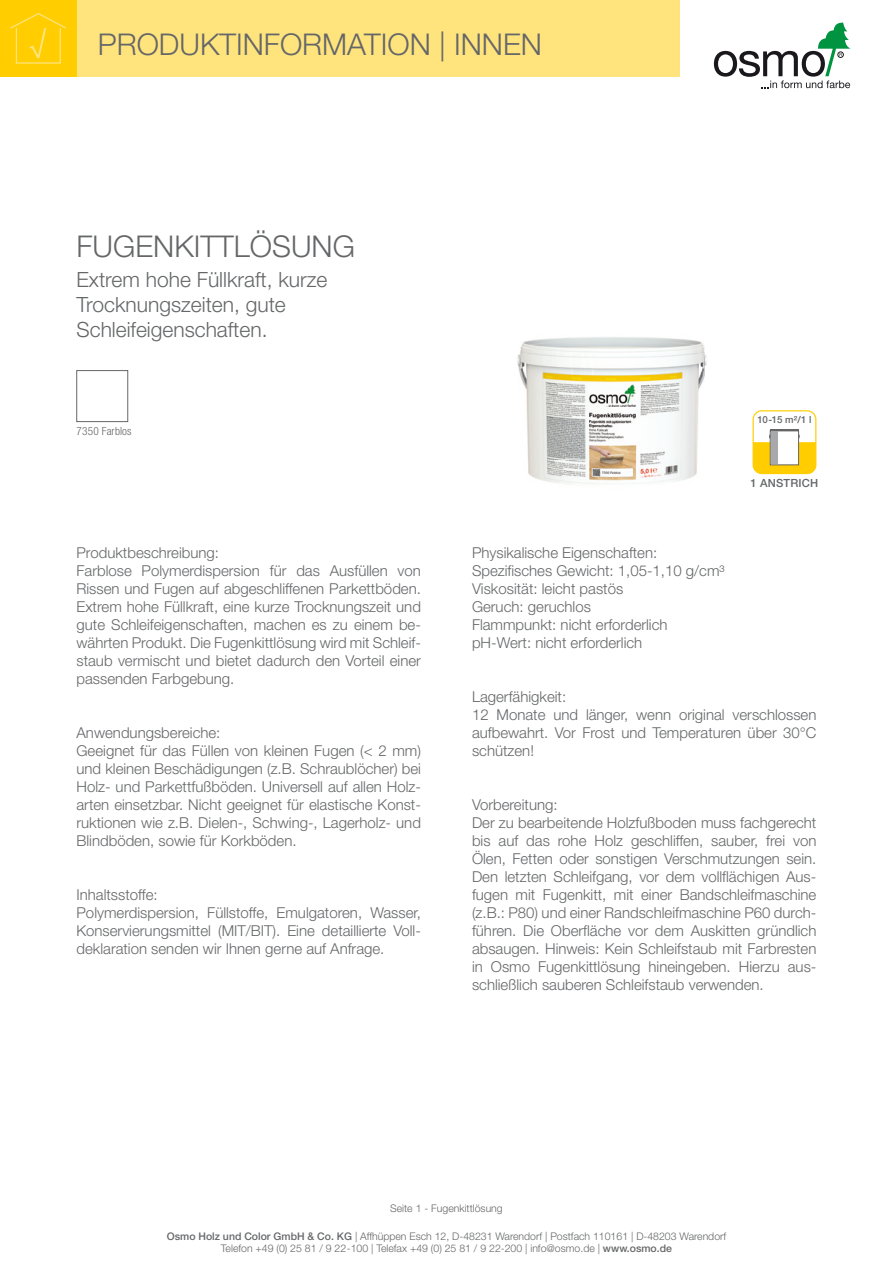
<style>
.page{position:relative;width:893px;height:1263px;background:#fff}
.page>*{position:absolute;margin:0;border:0;box-sizing:border-box;transform-origin:0 0}
.t1{font:300 30px "Helvetica Neue";color:#656668}
.t2{font:300 21px/25.2px "Helvetica Neue";color:#656668}
.t3{font:300 15px/18px "Helvetica Neue";color:#656668}
.t4{font:300 condensed 11.25px "Helvetica Neue";letter-spacing:.015em;color:#656668}
.t5{font:500 11.25px "Helvetica Neue";letter-spacing:.02em;color:#656668}
.t6{font:300 10.5px/12.6px "Helvetica Neue";color:#656668;text-align:center}
.t7{font:500 9.75px "Helvetica Neue";color:#656668}
.s1{font-weight:500}
</style>
<div class="page">
<svg style="left:714px;top:23px;width:136px;height:65px"></svg>
<div style="left:77px;top:0;width:603px;height:77px;background:#ffe47e"></div>
<div style="left:0;top:0;width:77px;height:77px;background:#ffcd00"></div>
<svg style="left:10px;top:13px;width:56px;height:51px"></svg>
<img style="left:517px;top:337px;width:236px;height:147px">
<div style="left:753px;top:410px;width:63px;height:64px;border:1px solid #ffcd00;border-radius:9px"></div>
<svg style="left:753px;top:429px;width:63px;height:45px"></svg>
<div style="left:77px;top:370px;width:51px;height:52px;border:1px solid #656668"></div>
<h1 class="t1" style="left:98px;top:26px;width:446px">PRODUKTINFORMATION | INNEN</h1>
<h1 class="t1" style="left:77px;top:228px;width:280px">FUGENKITTLÖSUNG</h1>
<h2 class="t2" style="left:77px;top:266px;width:252px">Extrem hohe Füllkraft, kurze<br>Trocknungszeiten, gute<br>Schleifeigenschaften.</h2>
<p class="t4" style="left:77px;top:425px;width:56px">7350 Farblos</p>
<p class="t3" style="left:77px;top:544px;width:346px">Produktbeschreibung:<br>Farblose Polymerdispersion für das Ausfüllen von Rissen und Fugen auf abgeschliffenen Parkettböden.<br>Extrem hohe Füllkraft, eine kurze Trocknungszeit und gute Schleifeigenschaften, machen es zu einem be&shy;währten Produkt. Die Fugenkittlösung wird mit Schleif&shy;staub vermischt und bietet dadurch den Vorteil einer passenden Farbgebung.</p>
<p class="t3" style="left:77px;top:724px;width:346px">Anwendungsbereiche:<br>Geeignet für das Füllen von kleinen Fugen (&lt; 2 mm) und kleinen Beschädigungen (z.B. Schraublöcher) bei Holz- und Parkettfußböden. Universell auf allen Holz&shy;arten einsetzbar. Nicht geeignet für elastische Konst&shy;ruktionen wie z.B. Dielen-, Schwing-, Lagerholz- und Blindböden, sowie für Korkböden.</p>
<p class="t3" style="left:77px;top:886px;width:346px">Inhaltsstoffe:<br>Polymerdispersion, Füllstoffe, Emulgatoren, Wasser, Konservierungsmittel (MIT/BIT). Eine detaillierte Voll&shy;deklaration senden wir Ihnen gerne auf Anfrage.</p>
<p class="t7" style="left:757px;top:413px;width:56px">10-15 m²/1 l</p>
<p class="t3" style="left:472px;top:544px;width:254px">Physikalische Eigenschaften:<br>Spezifisches Gewicht: 1,05-1,10 g/cm³<br>Viskosität: leicht pastös<br>Geruch: geruchlos<br>Flammpunkt: nicht erforderlich pH-Wert: nicht erforderlich</p>
<p class="t5" style="left:751px;top:476px;width:69px">1 ANSTRICH</p>
<p class="t3" style="left:472px;top:688px;width:346px">Lagerfähigkeit:<br>12 Monate und länger, wenn original verschlossen aufbewahrt. Vor Frost und Temperaturen über 30°C schützen!</p>
<p class="t3" style="left:472px;top:796px;width:346px">Vorbereitung:<br>Der zu bearbeitende Holzfußboden muss fachgerecht bis auf das rohe Holz geschliffen, sauber, frei von Ölen, Fetten oder sonstigen Verschmutzungen sein.<br>Den letzten Schleifgang, vor dem vollflächigen Aus&shy;fugen mit Fugenkitt, mit einer Bandschleifmaschine (z.B.: P80) und einer Randschleifmaschine P60 durch&shy;führen. Die Oberfläche vor dem Auskitten gründlich absaugen. Hinweis: Kein Schleifstaub mit Farbresten in Osmo Fugenkittlösung hineingeben. Hierzu aus&shy;schließlich sauberen Schleifstaub verwenden.</p>
<p class="t6" style="left:390px;top:1202px;width:114px">Seite 1 - Fugenkittlösung</p>
<p class="t6" style="left:167px;top:1229px;width:561px"><span class="s1">Osmo Holz und Color GmbH &amp; Co. KG</span> | Affhüppen Esch 12, D-48231 Warendorf | Postfach 110161 | D-48203 Warendorf<br>Telefon +49 (0) 25 81 / 9 22-100 | Telefax +49 (0) 25 81 / 9 22-200 | info@osmo.de | <span class="s1">www.osmo.de</span></p>
</div>
